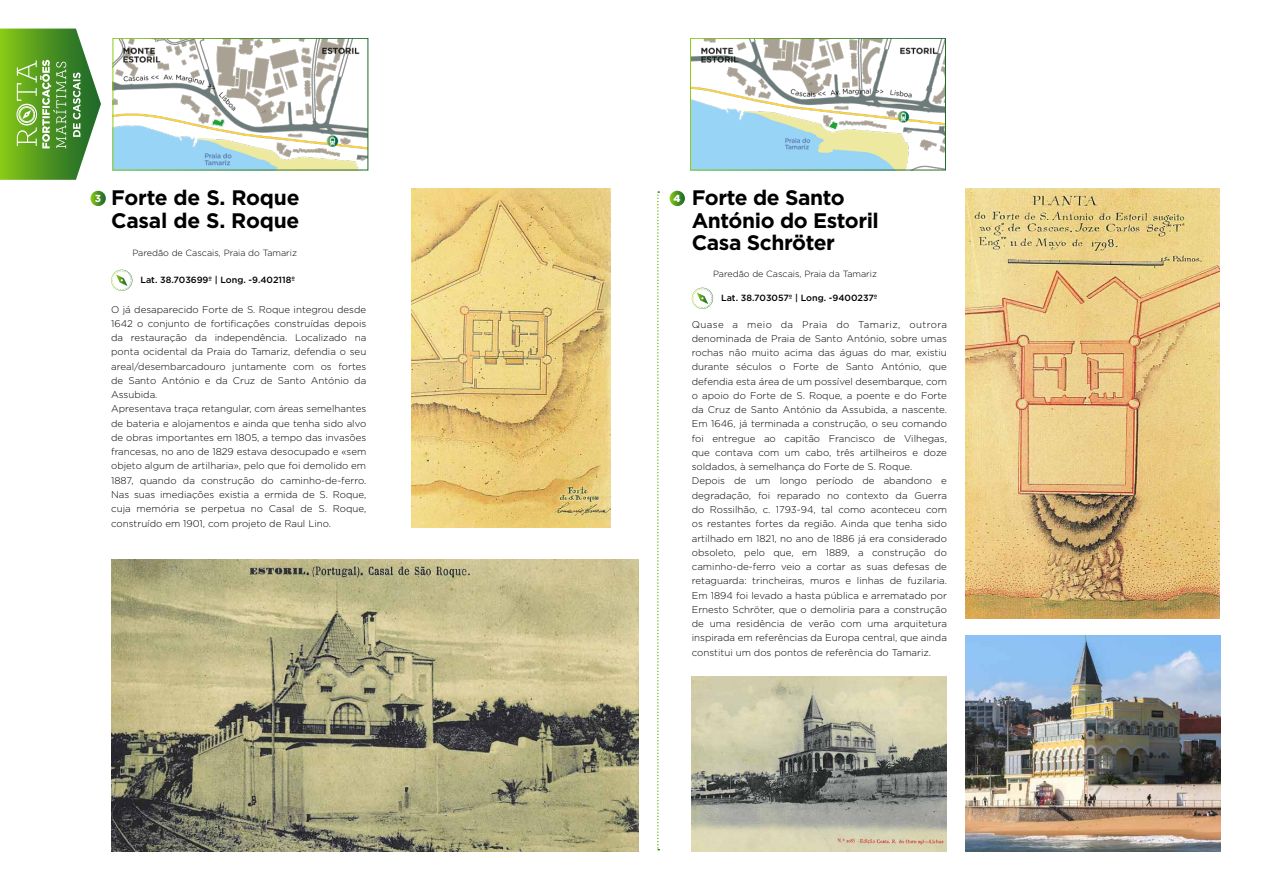
<style>
.page{position:relative;width:1263px;height:893px;background:#fff}
.page>*{position:absolute;margin:0;border:0;box-sizing:border-box;transform-origin:0 0}
.t1{font:700 21px/22.5px "Gotham";letter-spacing:-.02em;color:#000}
.t2{font:700 10.2px "Gotham";color:#fff}
.t3{font:900 10.2px "Gotham";color:#fff}
.t4{font:300 9.75px/14.2px "Gotham";color:#000}
.t5{font:300 9px "Gotham";color:#000}
.t6{font:500 9px "Gotham";color:#000}
</style>
<div class="page">
<svg style="left:657px;top:191px;width:2px;height:659px"></svg>
<img style="left:692px;top:40px;width:251px;height:128px">
<div style="left:690px;top:38px;width:255px;height:132px;border:1px solid #fff"></div>
<img style="left:115px;top:40px;width:251px;height:128px">
<div style="left:113px;top:38px;width:255px;height:132px;border:1px solid #fff"></div>
<svg style="left:0;top:29px;width:101px;height:151px;background:#76ae4c"></svg>
<svg style="left:111px;top:270px;width:21px;height:21px"></svg>
<svg style="left:90px;top:191px;width:16px;height:15px"></svg>
<img style="left:111px;top:559px;width:527px;height:293px">
<img style="left:411px;top:189px;width:199px;height:338px">
<svg style="left:692px;top:288px;width:21px;height:21px"></svg>
<img style="left:965px;top:189px;width:254px;height:430px">
<img style="left:965px;top:636px;width:255px;height:216px">
<svg style="left:670px;top:191px;width:15px;height:15px"></svg>
<img style="left:692px;top:676px;width:255px;height:176px">
<p class="t2" style="left:95px;top:192px;width:8px">3</p>
<h1 class="t1" style="left:692px;top:187px;width:189px">Forte de Santo<br>António do Estoril<br>Casa Schröter</h1>
<p class="t5" style="left:713px;top:269px;width:166px">Paredão de Cascais, Praia da Tamariz</p>
<p class="t6" style="left:721px;top:292px;width:158px">Lat. 38.703057º | Long. -9400237º</p>
<p class="t4" style="left:692px;top:317px;width:257px">Quase a meio da Praia do Tamariz, outrora denominada de Praia de Santo António, sobre umas rochas não muito acima das águas do mar, existiu durante séculos o Forte de Santo António, que defendia esta área de um possível desembarque, com o apoio do Forte de S. Roque, a poente e do Forte da Cruz de Santo António da Assubida, a nascente.<br>Em 1646, já terminada a construção, o seu comando foi entregue ao capitão Francisco de Vilhegas, que contava com um cabo, três artilheiros e doze soldados, à semelhança do Forte de S. Roque.<br>Depois de um longo período de abandono e degradação, foi reparado no contexto da Guerra do Rossilhão, c. 1793-94, tal como aconteceu com os restantes fortes da região. Ainda que tenha sido artilhado em 1821, no ano de 1886 já era considerado obsoleto, pelo que, em 1889, a construção do caminho-de-ferro veio a cortar as suas defesas de retaguarda: trincheiras, muros e linhas de fuzilaria.<br>Em 1894 foi levado a hasta pública e arrematado por Ernesto Schröter, que o demoliria para a construção de uma residência de verão com uma arquitetura inspirada em referências da Europa central, que ainda constitui um dos pontos de referência do Tamariz.</p>
<h1 class="t1" style="left:111px;top:187px;width:190px">Forte de S. Roque<br>Casal de S. Roque</h1>
<p class="t5" style="left:132px;top:248px;width:166px">Paredão de Cascais, Praia do Tamariz</p>
<p class="t6" style="left:140px;top:274px;width:156px">Lat. 38.703699º | Long. -9.402118º</p>
<p class="t4" style="left:111px;top:302px;width:257px">O já desaparecido Forte de S. Roque integrou desde 1642 o conjunto de fortificações construídas depois da restauração da independência. Localizado na ponta ocidental da Praia do Tamariz, defendia o seu areal/desembarcadouro juntamente com os fortes de Santo António e da Cruz de Santo António da Assubida.<br>Apresentava traça retangular, com áreas semelhantes de bateria e alojamentos e ainda que tenha sido alvo de obras importantes em 1805, a tempo das invasões francesas, no ano de 1829 estava desocupado e «sem objeto algum de artilharia», pelo que foi demolido em 1887, quando da construção do caminho-de-ferro.<br>Nas suas imediações existia a ermida de S. Roque, cuja memória se perpetua no Casal de S. Roque, construído em 1901, com projeto de Raul Lino.</p>
<p class="t3" style="left:673px;top:192px;width:9px">4</p>
</div>
